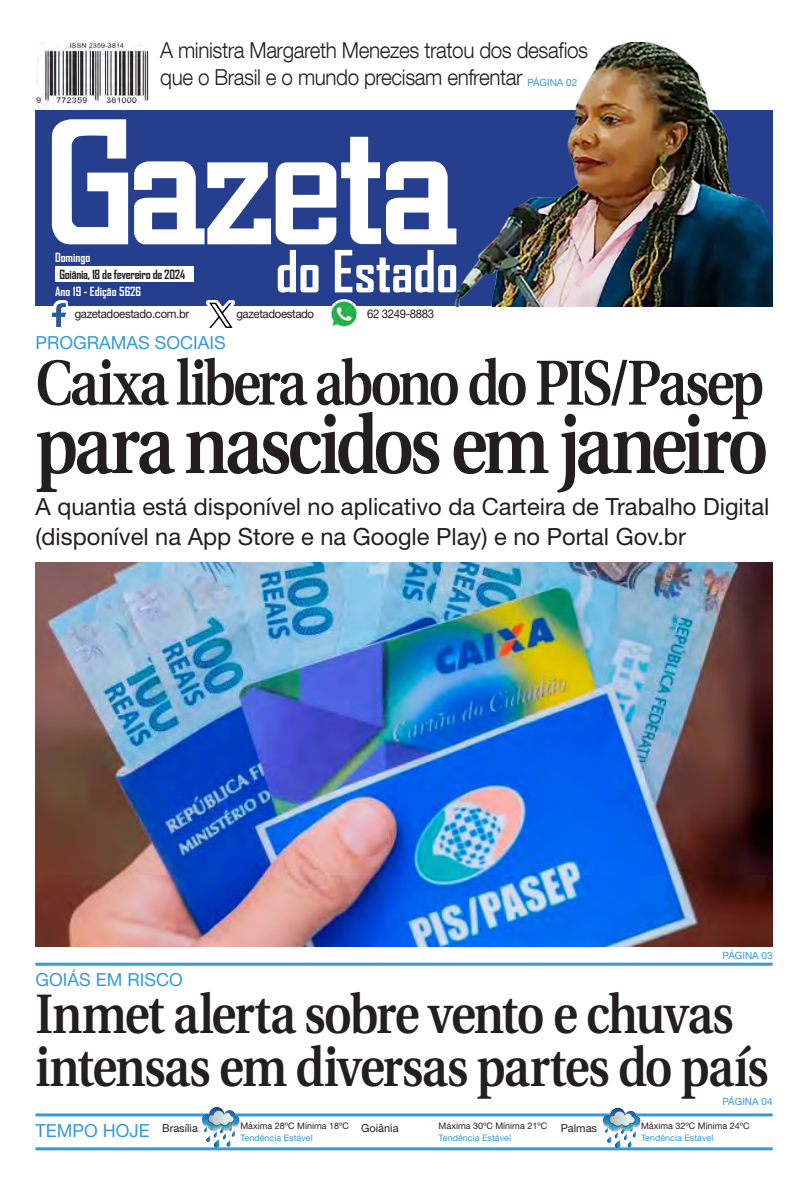
<style>
.page{position:relative;width:808px;height:1191px;background:#fff}
.page>*{position:absolute;margin:0;border:0;box-sizing:border-box;transform-origin:0 0}
.Manchete{font:600 82.5px "Utopia";letter-spacing:-.055em;color:#231f20;scale:.85 1}
.Manchete-2{font:600 63.4px "Utopia";letter-spacing:-.055em;color:#231f20;scale:.85 1}
.t1{font:700 55.6px "Agency FB";color:#fff}
.Manchete-3{font:600 55.4px/53.5px "Utopia";letter-spacing:-.03em;color:#231f20;scale:.86 1}
.Legenda{font:23.7px/29.8px "Helvetica Neue LT Std";color:#231f20}
.t2{font:300 22px/27px "Helvetica Neue LT Com";letter-spacing:-.02em;color:#231f20;scale:.94 1}
.Retranca{font:18px "Helvetica Neue LT Std";color:#349ada}
.t3{font:700 12.1px "Agency FB";letter-spacing:-.02em;color:#231f20}
.t4{font:700 12.1px "Agency FB";color:#fff}
.t5{font:12px "Helvetica Neue LT Std";letter-spacing:-.03em;color:#231f20;scale:.95 1}
.Legenda-2{font:11px "Helvetica Neue LT Std";color:#231f20}
.Retranca-2{font:10px "Helvetica Neue LT Std";color:#349ada}
.Legenda-3{font:9px "Helvetica Neue LT Std";color:#231f20}
.Legenda-4{font:9px "Helvetica Neue LT Std";color:#349ada}
</style>
<div class="page">
<hr style="left:35px;top:1113px;width:738px;height:3px;background:#349ada">
<hr style="left:35px;top:1147px;width:738px;height:3px;background:#349ada">
<img style="left:202px;top:1108px;width:38px;height:40px">
<img style="left:603px;top:1108px;width:38px;height:40px">
<div style="left:35px;top:110px;width:737px;height:196px;background:#253f8e"></div>
<svg style="left:52px;top:119px;width:76px;height:125px"></svg>
<svg style="left:134px;top:137px;width:320px;height:107px"></svg>
<div style="left:55px;top:266px;width:138px;height:15px;background:#fff"></div>
<svg style="left:55px;top:300px;width:13px;height:27px"></svg>
<img style="left:52px;top:303px;width:13px;height:23px">
<hr style="left:35px;top:962px;width:737px;height:3px;background:#349ada">
<img style="left:330px;top:299px;width:28px;height:28px">
<img style="left:35px;top:43px;width:113px;height:63px">
<img style="left:454px;top:43px;width:318px;height:263px">
<div style="left:527px;top:75px;width:51px;height:12px;background:#fff"></div>
<svg style="left:206px;top:300px;width:29px;height:5px"></svg>
<img style="left:206px;top:302px;width:28px;height:26px">
<img style="left:35px;top:562px;width:737px;height:385px">
<p class="t2" style="left:160px;top:37px;width:457px">A ministra Margareth Menezes tratou dos desafios que o Brasil e o mundo precisam enfrentar</p>
<p class="Retranca-2" style="left:527px;top:76px;width:51px">PÁGINA 02</p>
<p class="t4" style="left:55px;top:250px;width:37px">Domingo</p>
<p class="t3" style="left:59px;top:267px;width:127px">Goiânia, 18 de fevereiro de 2024</p>
<p class="t4" style="left:55px;top:283px;width:88px">Ano 19 - Edição 5626</p>
<p class="t1" style="left:276px;top:237px;width:184px">do Estado</p>
<p class="t5" style="left:75px;top:307px;width:122px">gazetadoestado.com.br</p>
<p class="t5" style="left:236px;top:307px;width:83px">gazetadoestado</p>
<p class="t5" style="left:367px;top:306px;width:72px">62 3249-8883</p>
<p class="Retranca" style="left:35px;top:332px;width:192px">PROGRAMAS SOCIAIS</p>
<p class="Manchete-2" style="left:35px;top:347px;width:859px">Caixa libera abono do PIS/Pasep</p>
<p class="Manchete" style="left:35px;top:398px;width:864px">para nascidos em janeiro</p>
<p class="Legenda" style="left:35px;top:491px;width:735px">A quantia está disponível no aplicativo da Carteira de Trabalho Digital (disponível na App Store e na Google Play) e no Portal Gov.br</p>
<p class="Retranca" style="left:35px;top:968px;width:149px">GOIÁS EM RISCO</p>
<p class="Retranca-2" style="left:722px;top:949px;width:51px">PÁGINA 03</p>
<p class="Manchete-3" style="left:35px;top:988px;width:854px">Inmet alerta sobre vento e chuvas intensas em diversas partes do país</p>
<p class="Retranca-2" style="left:722px;top:1095px;width:51px">PÁGINA 04</p>
<p class="Retranca" style="left:35px;top:1119px;width:116px">TEMPO HOJE</p>
<p class="Legenda-2" style="left:162px;top:1121px;width:37px">Brasília</p>
<p class="Legenda-3" style="left:240px;top:1120px;width:110px">Máxima 28ºC Mínima 18ºC</p>
<p class="Legenda-2" style="left:361px;top:1121px;width:39px">Goiânia</p>
<p class="Legenda-2" style="left:561px;top:1121px;width:38px">Palmas</p>
<p class="Legenda-4" style="left:240px;top:1132px;width:74px">Tendência Estável</p>
<p class="Legenda-3" style="left:439px;top:1120px;width:110px">Máxima 30ºC Mínima 21ºC</p>
<p class="Legenda-4" style="left:439px;top:1132px;width:74px">Tendência Estável</p>
<p class="Legenda-3" style="left:641px;top:1120px;width:110px">Máxima 32ºC Mínima 24ºC</p>
<p class="Legenda-4" style="left:641px;top:1132px;width:74px">Tendência Estável</p>
</div>
